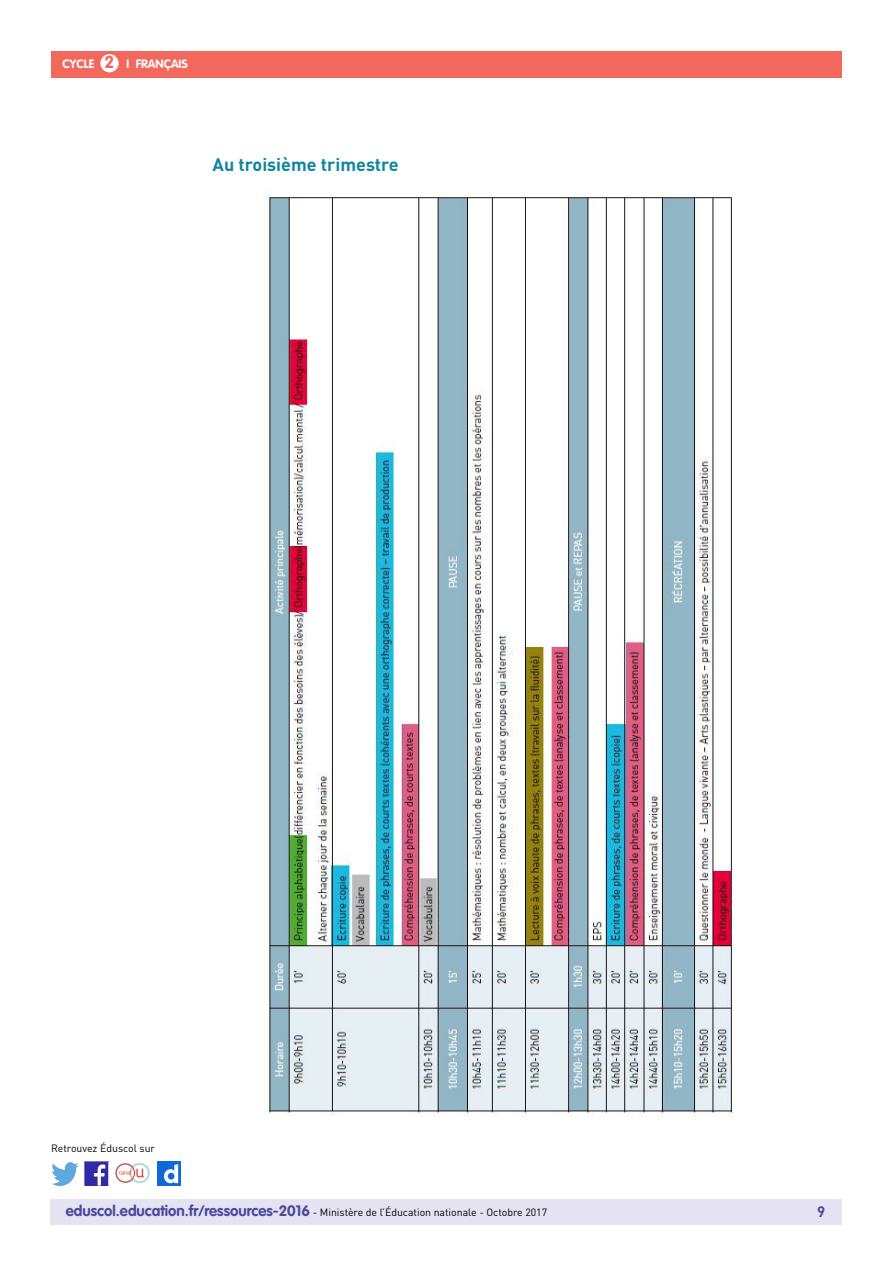
<style>
.page{position:relative;width:893px;height:1263px;background:#fff}
.page>*{position:absolute;margin:0;border:0;box-sizing:border-box;transform-origin:0 0}
._04_Titre_de_niveau{font:700 18px "DIN Pro";color:#0e869e}
.t1{font:700 17.25px "VAG Rounded Std";color:#f2685d}
.t2{font:700 15px "DIN Pro";color:#4b499e}
.t3{font:700 12px "VAG Rounded Std";color:#fff}
.t4{font:10.5px "DIN Pro";color:#000}
.s1{font-family:"VAG Rounded Std";font-weight:700;font-size:15px;color:#4b499e}
</style>
<div class="page">
<div style="left:50px;top:1199px;width:791px;height:26px;background:#e5e3f2"></div>
<div style="left:51px;top:51px;width:791px;height:27px;background:#f2685d"></div>
<div style="left:100px;top:54px;width:19px;height:18px;background:#fff;border-radius:50%"></div>
<img style="left:85px;top:1162px;width:23px;height:23px">
<img style="left:51px;top:1163px;width:28px;height:22px">
<img style="left:158px;top:1162px;width:22px;height:23px">
<img style="left:115px;top:1163px;width:35px;height:21px">
<img style="left:264px;top:191px;width:470px;height:924px">
<h2 class="t1" style="left:105px;top:52px;width:11px">2</h2>
<p class="t3" style="left:63px;top:57px;width:33px">CYCLE</p>
<p class="t3" style="left:127px;top:57px;width:63px">I FRANÇAIS</p>
<p class="_04_Titre_de_niveau" style="left:213px;top:153px;width:188px">Au troisième trimestre</p>
<p class="t4" style="left:51px;top:1141px;width:106px">Retrouvez Éduscol sur</p>
<p class="t4" style="left:66px;top:1205px;width:483px"><span class="s1">eduscol.education.fr/ressources-2016</span> - Ministère de l’Éducation nationale - Octobre 2017</p>
<h3 class="t2" style="left:817px;top:1201px;width:10px">9</h3>
</div>
